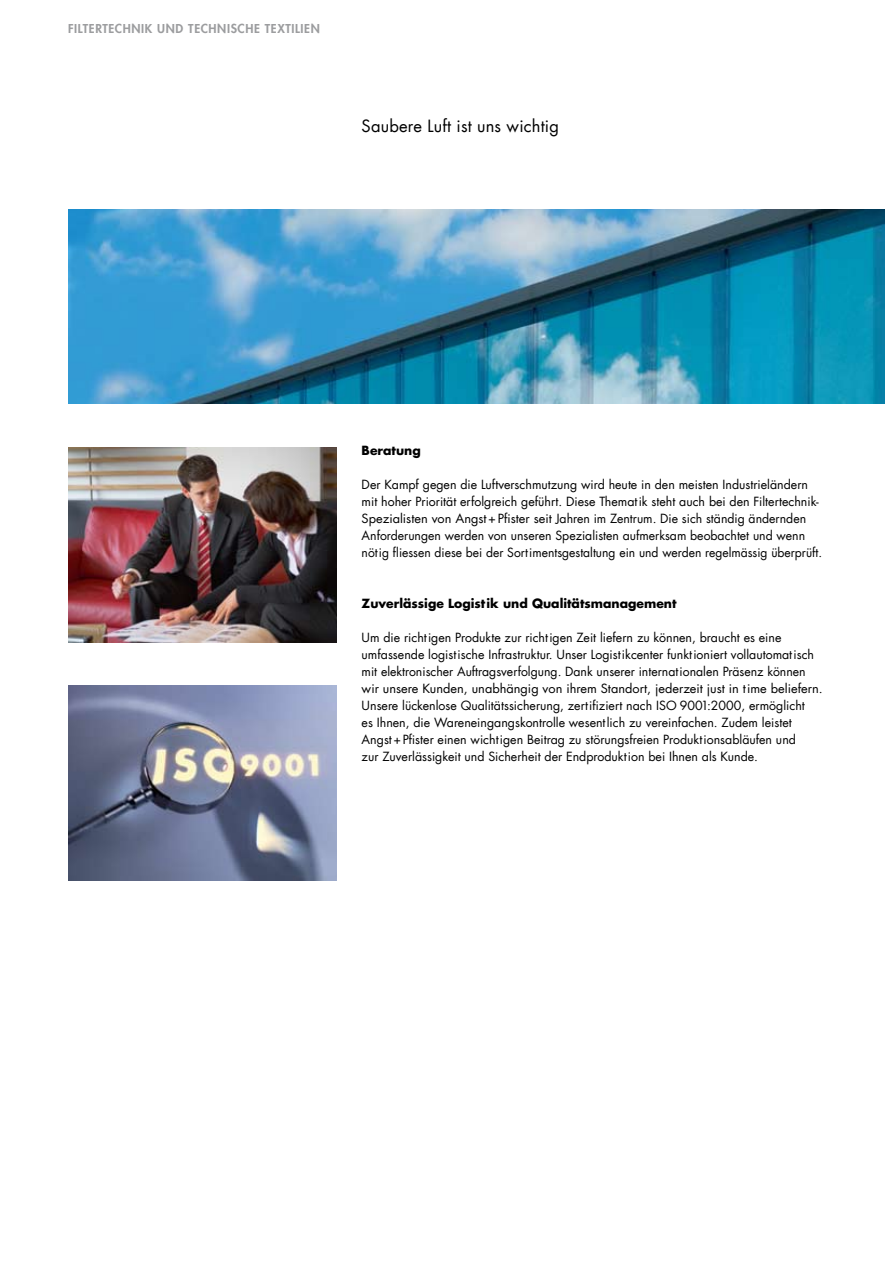
<style>
.page{position:relative;width:885px;height:1263px;background:#fff}
.page>*{position:absolute;margin:0;border:0;box-sizing:border-box;transform-origin:0 0}
.t1{font:16.5px "Futura Com";letter-spacing:.01em;color:#000}
.t2{font:12.3px/17px "Futura Com";color:#000}
.t3{font:700 12.3px "Futura Com";color:#000}
.t4{font:800 12px "Futura Com";letter-spacing:.05em;color:#9c9d9f}
</style>
<div class="page">
<img style="left:68px;top:209px;width:816px;height:195px">
<img style="left:68px;top:447px;width:268px;height:195px">
<img style="left:68px;top:685px;width:268px;height:195px">
<p class="t4" style="left:68px;top:19px;width:253px">FILTERTECHNIK UND TECHNISCHE TEXTILIEN</p>
<h1 class="t1" style="left:361px;top:114px;width:199px">Saubere Luft ist uns wichtig</h1>
<p class="t3" style="left:361px;top:441px;width:61px">Beratung</p>
<p class="t2" style="left:361px;top:476px;width:462px">Der Kampf gegen die Luftverschmutzung wird heute in den meisten Industrieländern mit hoher Priorität erfolgreich geführt. Diese Thematik steht auch bei den Filtertechnik-Spezialisten von Angst+Pfister seit Jahren im Zentrum. Die sich ständig ändernden Anforderungen werden von unseren Spezialisten aufmerksam beobachtet und wenn nötig fliessen diese bei der Sortimentsgestaltung ein und werden regelmässig überprüft.</p>
<p class="t3" style="left:361px;top:594px;width:316px">Zuverlässige Logistik und Qualitätsmanagement</p>
<p class="t2" style="left:361px;top:629px;width:462px">Um die richtigen Produkte zur richtigen Zeit liefern zu können, braucht es eine umfassende logistische Infrastruktur. Unser Logistikcenter funktioniert vollautomatisch mit elektronischer Auftragsverfolgung. Dank unserer internationalen Präsenz können wir unsere Kunden, unabhängig von ihrem Standort, jederzeit just in time beliefern.<br>Unsere lückenlose Qualitätssicherung, zertifiziert nach ISO 9001:2000, ermöglicht<br>es Ihnen, die Wareneingangskontrolle wesentlich zu vereinfachen. Zudem leistet Angst+Pfister einen wichtigen Beitrag zu störungsfreien Produktionsabläufen und<br>zur Zuverlässigkeit und Sicherheit der Endproduktion bei Ihnen als Kunde.</p>
</div>
